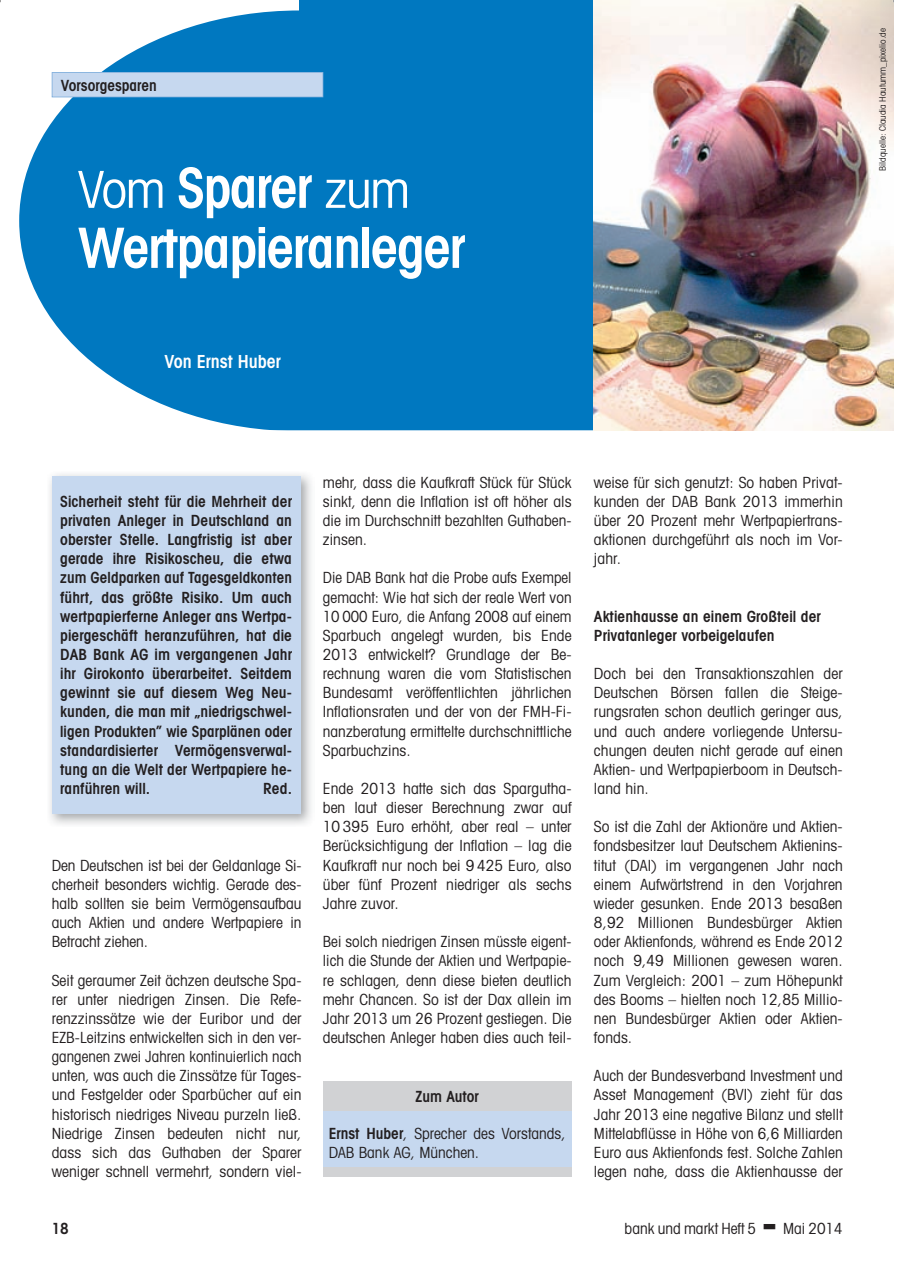
<style>
.page{position:relative;width:898px;height:1280px;background:#fff}
.page>*{position:absolute;margin:0;border:0;box-sizing:border-box;transform-origin:0 0}
.t1{font:600 condensed 55.5px "Avant Garde";letter-spacing:-.025em;color:#fff}
.t2{font:condensed 51px "Avant Garde";letter-spacing:-.025em;color:#fff}
.t3{font:600 condensed 18px "Avant Garde";color:#fff}
.t4{font:condensed 15.3px/19.2px "Avant Garde";letter-spacing:.005em;color:#231f20;text-align:justify}
.t5{font:600 condensed 15.3px/19.2px "Avant Garde";letter-spacing:.005em;color:#231f20;text-align:justify}
.t6{font:condensed 9px "Avant Garde";color:#231f20}
.s1{font-weight:600;font-size:55.5px}
.s2{font-weight:600}
</style>
<div class="page">
<svg style="left:19px;top:10px;width:575px;height:420px;background:#1b86c6"></svg>
<div style="left:300px;top:0;width:307px;height:10px;background:#0078c0"></div>
<svg style="left:52px;top:72px;width:271px;height:25px;background:#c2d5ed"></svg>
<img style="left:50px;top:474px;width:261px;height:351px">
<div style="left:52px;top:476px;width:248px;height:337px;background:#c6d8ef"></div>
<div style="left:323px;top:1104px;width:248px;height:72px;background:#c6d8ef"></div>
<div style="left:323px;top:1081px;width:248px;height:29px;background:#d1d2d4"></div>
<div style="left:323px;top:1167px;width:248px;height:9px;background:#d1d2d4"></div>
<img style="left:594px;top:0;width:300px;height:430px">
<p class="t5" style="left:61px;top:75px;width:97px">Vorsorgesparen</p>
<h2 class="t2" style="left:78px;top:158px;width:333px">Vom <span class="s1">Sparer</span> zum</h2>
<h1 class="t1" style="left:78px;top:214px;width:388px">Wertpapieranleger</h1>
<p class="t3" style="left:164px;top:350px;width:118px">Von Ernst Huber</p>
<p class="t6" style="left:877px;top:171px;width:144px;rotate:-90deg">Bildquelle: Claudia Hautumm_pixelio.de</p>
<p class="t5" style="left:60px;top:491px;width:233px">Sicherheit steht für die Mehrheit der privaten Anleger in Deutschland an oberster Stelle. Langfristig ist aber gerade ihre Risikoscheu, die etwa zum Geldparken auf Tagesgeldkonten führt, das größte Risiko. Um auch wertpapierferne Anleger ans Wertpa&shy;piergeschäft heranzuführen, hat die DAB Bank AG im vergangenen Jahr ihr Girokonto überarbeitet. Seitdem gewinnt sie auf diesem Weg Neu&shy;kunden, die man mit „niedrigschwel&shy;ligen Produkten” wie Sparplänen oder standardisierter Vermögensverwal&shy;tung an die Welt der Wertpapiere he&shy;ranführen will.</p>
<p class="t5" style="left:263px;top:778px;width:30px">Red.</p>
<p class="t4" style="left:52px;top:855px;width:251px">Den Deutschen ist bei der Geldanlage Si&shy;cherheit besonders wichtig. Gerade des&shy;halb sollten sie beim Vermögensaufbau auch Aktien und andere Wertpapiere in Betracht ziehen.</p>
<p class="t4" style="left:52px;top:970px;width:251px">Seit geraumer Zeit ächzen deutsche Spa&shy;rer unter niedrigen Zinsen. Die Refe&shy;renzzinssätze wie der Euribor und der EZB-Leitzins entwickelten sich in den ver&shy;gangenen zwei Jahren kontinuierlich nach unten, was auch die Zinssätze für Tages&shy;und Festgelder oder Sparbücher auf ein historisch niedriges Niveau purzeln ließ.<br>Niedrige Zinsen bedeuten nicht nur, dass sich das Guthaben der Sparer weniger schnell vermehrt, sondern viel-</p>
<p class="t4" style="left:323px;top:472px;width:250px">mehr, dass die Kaufkraft Stück für Stück sinkt, denn die Inflation ist oft höher als die im Durchschnitt bezahlten Guthaben&shy;zinsen.</p>
<p class="t4" style="left:323px;top:568px;width:250px">Die DAB Bank hat die Probe aufs Exempel gemacht: Wie hat sich der reale Wert von 10 000 Euro, die Anfang 2008 auf einem Sparbuch angelegt wurden, bis Ende 2013 entwickelt? Grundlage der Be&shy;rechnung waren die vom Statistischen Bundesamt veröffentlichten jährlichen Inflationsraten und der von der FMH-Fi&shy;nanzberatung ermittelte durchschnittliche Sparbuchzins.</p>
<p class="t4" style="left:323px;top:778px;width:250px">Ende 2013 hatte sich das Spargutha - ben laut dieser Berechnung zwar auf 10 395 Euro erhöht, aber real – unter Berücksichtigung der Inflation – lag die Kaufkraft nur noch bei 9 425 Euro, also über fünf Prozent niedriger als sechs Jahre zuvor.</p>
<p class="t4" style="left:323px;top:931px;width:250px">Bei solch niedrigen Zinsen müsste eigent&shy;lich die Stunde der Aktien und Wertpapie&shy;re schlagen, denn diese bieten deutlich mehr Chancen. So ist der Dax allein im Jahr 2013 um 26 Prozent gestiegen. Die deutschen Anleger haben dies auch teil-</p>
<p class="t5" style="left:416px;top:1086px;width:65px">Zum Autor</p>
<p class="t4" style="left:329px;top:1123px;width:238px"><span class="s2">Ernst Huber</span>, Sprecher des Vorstands,<br>DAB Bank AG, München.</p>
<p class="t4" style="left:594px;top:472px;width:250px">weise für sich genutzt: So haben Privat&shy;kunden der DAB Bank 2013 immerhin über 20 Prozent mehr Wertpapiertrans&shy;aktionen durchgeführt als noch im Vor&shy;jahr.</p>
<p class="t5" style="left:594px;top:606px;width:228px">Aktienhausse an einem Großteil der<br>Privatanleger vorbeigelaufen</p>
<p class="t4" style="left:594px;top:663px;width:250px">Doch bei den Transaktionszahlen der Deutschen Börsen fallen die Steige&shy;rungsraten schon deutlich geringer aus, und auch andere vorliegende Untersu&shy;chungen deuten nicht gerade auf einen Aktien- und Wertpapierboom in Deutsch&shy;land hin.</p>
<p class="t4" style="left:594px;top:816px;width:250px">So ist die Zahl der Aktionäre und Aktien&shy;fondsbesitzer laut Deutschem Aktienins&shy;titut (DAI) im vergangenen Jahr nach einem Aufwärtstrend in den Vorjahren wieder gesunken. Ende 2013 besaßen 8,92 Millionen Bundesbürger Aktien oder Aktienfonds, während es Ende 2012 noch 9,49 Millionen gewesen waren.<br>Zum Vergleich: 2001 – zum Höhepunkt des Booms – hielten noch 12,85 Millio&shy;nen Bundesbürger Aktien oder Aktien&shy;fonds.</p>
<p class="t4" style="left:594px;top:1065px;width:250px">Auch der Bundesverband Investment und Asset Management (BVI) zieht für das Jahr 2013 eine negative Bilanz und stellt Mittelabflüsse in Höhe von 6,6 Milliarden Euro aus Aktienfonds fest. Solche Zahlen legen nahe, dass die Aktienhausse der</p>
<p class="t5" style="left:52px;top:1218px;width:19px">18</p>
<p class="t4" style="left:624px;top:1218px;width:133px">bank und markt Heft 5</p>
<p class="t4" style="left:783px;top:1218px;width:61px">Mai 2014</p>
</div>
